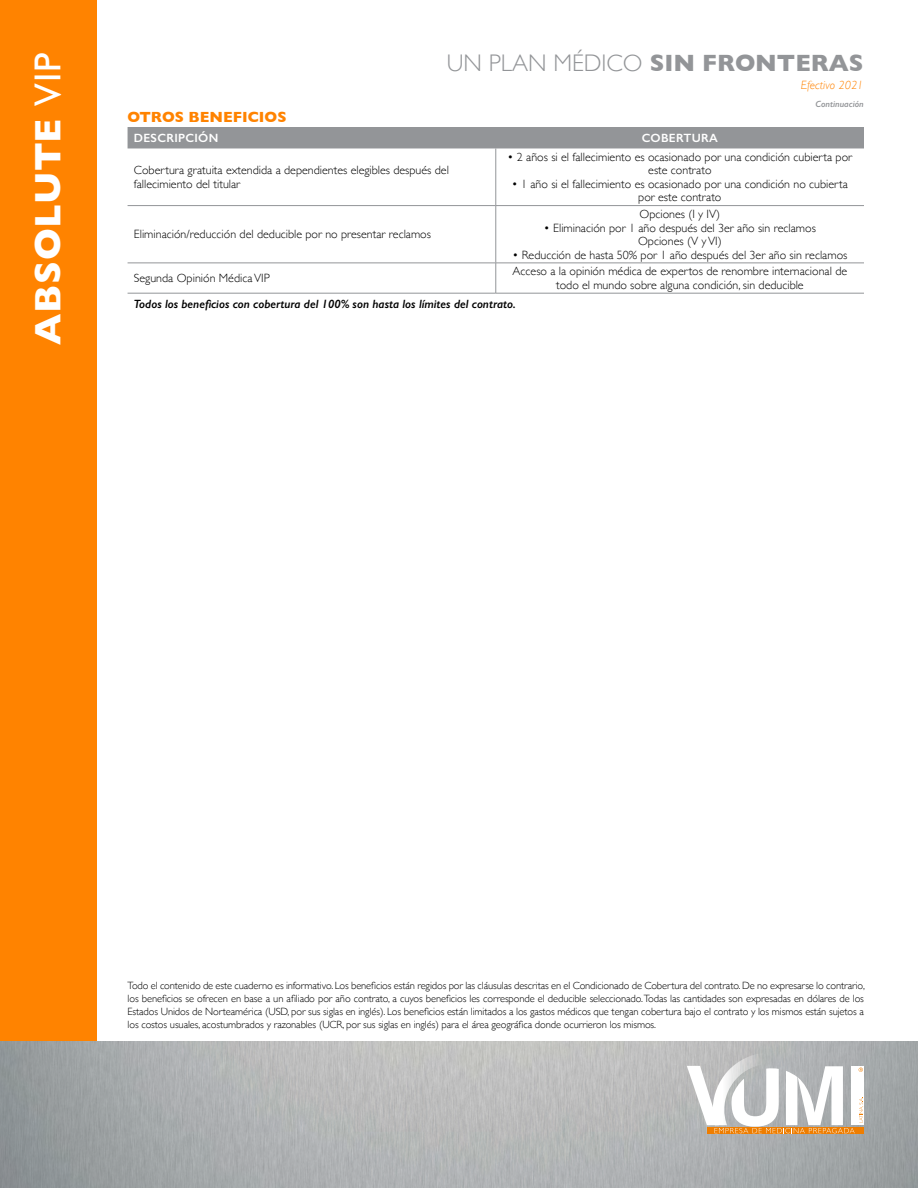
<style>
.page{position:relative;width:918px;height:1188px;background:#fff}
.page>*{position:absolute;margin:0;border:0;box-sizing:border-box;transform-origin:0 0}
.t1{font:700 37.5px "Gill Sans";letter-spacing:.015em;color:#fff}
.t2{font:300 24px "Gill Sans";color:#939598}
.t3{font:700 15px "Gill Sans";color:#ff8300}
.t4{font:300 12px/13.5px "Gill Sans";color:#000;text-align:center}
.t5{font:italic 600 12px "Gill Sans";color:#000}
.t6{font:600 12px "Gill Sans";letter-spacing:.025em;color:#fff}
.t7{font:italic 300 12px "Gill Sans";color:#ff8300}
.t8{font:300 10.5px/12.8px "Gill Sans";letter-spacing:-.01em;color:#000;text-align:justify}
.t9{font:italic 600 9px "Gill Sans";color:#939598}
.s1{font-weight:400}
.s2{font-weight:700}
</style>
<div class="page">
<div style="left:0;top:0;width:97px;height:1060px;background:#ff8300"></div>
<img style="left:0;top:1042px;width:918px;height:146px">
<div style="left:852px;top:1066px;width:12px;height:59px;background:#fff"></div>
<svg style="left:707px;top:1127px;width:157px;height:7px"></svg>
<svg style="left:687px;top:1052px;width:176px;height:81px"></svg>
<div style="left:128px;top:127px;width:736px;height:21px;background:#939598"></div>
<hr style="left:496px;top:148px;width:1px;height:57px;background:#939598">
<hr style="left:128px;top:205px;width:368px;height:1px;background:#939598">
<hr style="left:496px;top:205px;width:368px;height:1px;background:#939598">
<hr style="left:496px;top:206px;width:1px;height:57px;background:#939598">
<hr style="left:128px;top:263px;width:368px;height:1px;background:#939598">
<hr style="left:496px;top:263px;width:368px;height:1px;background:#939598">
<hr style="left:496px;top:263px;width:1px;height:30px;background:#939598">
<hr style="left:128px;top:293px;width:368px;height:1px;background:#939598">
<hr style="left:496px;top:293px;width:368px;height:1px;background:#939598">
<h1 class="t1" style="left:18px;top:345px;width:294px;rotate:-90deg">ABSOLUTE <span class="s1">VIP</span></h1>
<h2 class="t2" style="left:447px;top:44px;width:418px">UN PLAN MÉDICO <span class="s2">SIN FRONTERAS</span></h2>
<p class="t7" style="left:801px;top:78px;width:64px">Efectivo 2021</p>
<p class="t9" style="left:816px;top:98px;width:50px">Continuación</p>
<h3 class="t3" style="left:128px;top:105px;width:160px">OTROS BENEFICIOS</h3>
<p class="t6" style="left:134px;top:131px;width:86px">DESCRIPCIÓN</p>
<p class="t6" style="left:642px;top:131px;width:78px">COBERTURA</p>
<p class="t4" style="left:134px;top:163px;width:317px;text-align:left">Cobertura gratuita extendida a dependientes elegibles después del fallecimiento del titular</p>
<p class="t4" style="left:508px;top:150px;width:346px">• 2 años si el fallecimiento es ocasionado por una condición cubierta por este contrato</p>
<p class="t4" style="left:512px;top:177px;width:338px">• 1 año si el fallecimiento es ocasionado por una condición no cubierta por este contrato</p>
<p class="t4" style="left:640px;top:207px;width:82px">Opciones (I y IV)</p>
<p class="t4" style="left:544px;top:220px;width:274px">• Eliminación por 1 año después del 3er año sin reclamos<br>Opciones (V y VI)</p>
<p class="t4" style="left:512px;top:247px;width:337px">• Reducción de hasta 50% por 1 año después del 3er año sin reclamos</p>
<p class="t4" style="left:134px;top:227px;width:299px">Eliminación/reducción del deducible por no presentar reclamos</p>
<p class="t4" style="left:134px;top:271px;width:137px">Segunda Opinión Médica VIP</p>
<p class="t4" style="left:513px;top:264px;width:336px">Acceso a la opinión médica de expertos de renombre internacional de todo el mundo sobre alguna condición, sin deducible</p>
<p class="t5" style="left:134px;top:297px;width:383px">Todos los beneficios con cobertura del 100% son hasta los límites del contrato.</p>
<p class="t8" style="left:128px;top:979px;width:739px">Todo el contenido de este cuaderno es informativo. Los beneficios están regidos por las cláusulas descritas en el Condicionado de Cobertura del contrato. De no expresarse lo contrario, los beneficios se ofrecen en base a un afiliado por año contrato, a cuyos beneficios les corresponde el deducible seleccionado. Todas las cantidades son expresadas en dólares de los Estados Unidos de Norteamérica (USD, por sus siglas en inglés). Los beneficios están limitados a los gastos médicos que tengan cobertura bajo el contrato y los mismos están sujetos a los costos usuales, acostumbrados y razonables (UCR, por sus siglas en inglés) para el área geográfica donde ocurrieron los mismos.</p>
</div>
